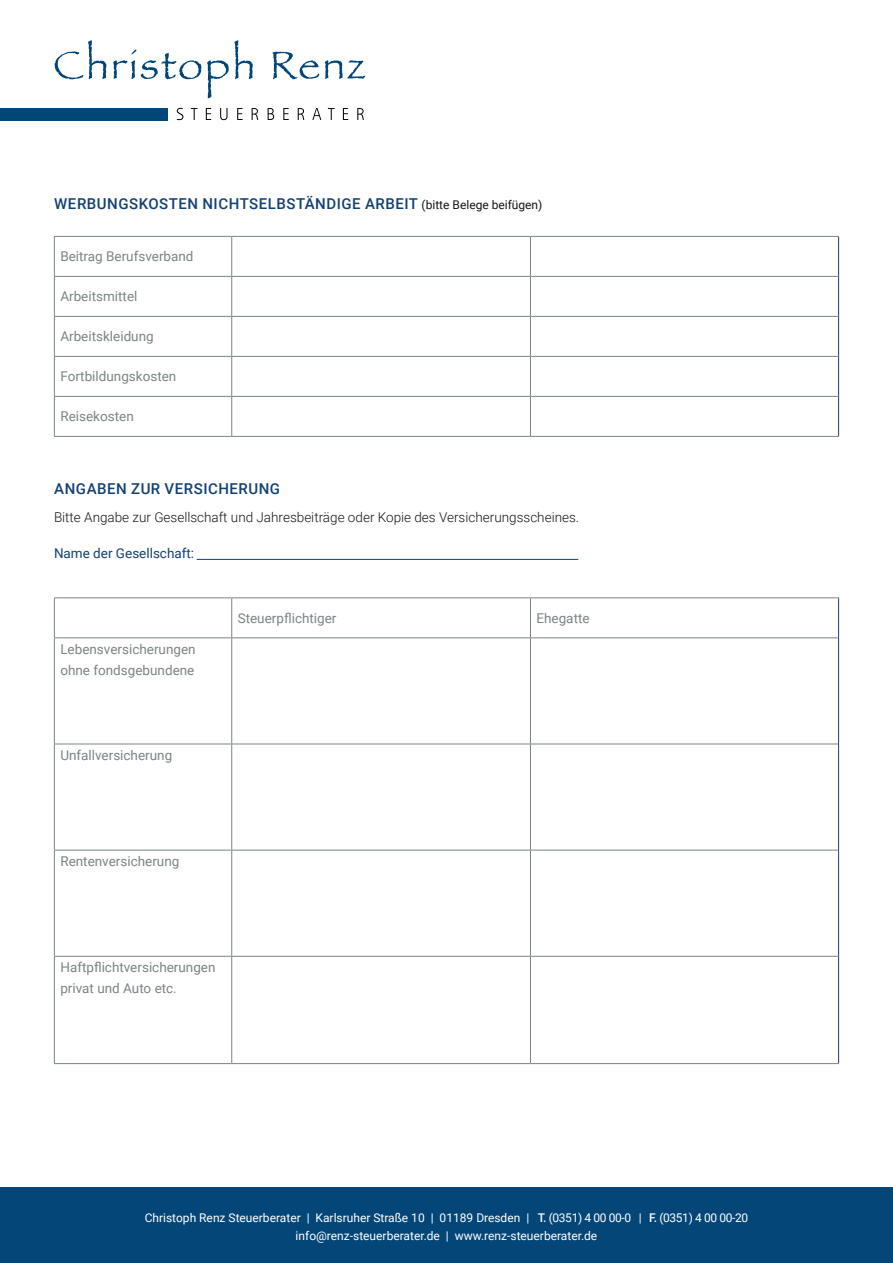
<style>
.page{position:relative;width:893px;height:1263px;background:#fff}
.page>*{position:absolute;margin:0;border:0;box-sizing:border-box;transform-origin:0 0}
.t1{font:500 15px "Roboto";letter-spacing:.035em;color:#134174}
.t2{font:13.5px/21px "Roboto";color:#7b8486}
.t3{font:300 13.5px "Roboto";color:#151515}
.t4{font:13.5px "Roboto";color:#124173}
.t5{font:12px/18px "Roboto";color:#fff;text-align:center}
.s1{font-weight:400;font-size:12px;color:#151515}
.s2{font-weight:500}
</style>
<div class="page">
<div style="left:0;top:108px;width:167px;height:13px;background:#004676"></div>
<svg style="left:252px;top:108px;width:6px;height:12px"></svg>
<svg style="left:177px;top:108px;width:6px;height:12px"></svg>
<svg style="left:191px;top:108px;width:7px;height:12px"></svg>
<svg style="left:206px;top:108px;width:5px;height:12px"></svg>
<svg style="left:220px;top:108px;width:7px;height:12px"></svg>
<svg style="left:237px;top:108px;width:6px;height:12px"></svg>
<svg style="left:268px;top:108px;width:6px;height:12px"></svg>
<svg style="left:298px;top:108px;width:6px;height:12px"></svg>
<svg style="left:312px;top:108px;width:9px;height:12px"></svg>
<svg style="left:357px;top:108px;width:7px;height:12px"></svg>
<svg style="left:283px;top:108px;width:6px;height:12px"></svg>
<svg style="left:328px;top:108px;width:7px;height:12px"></svg>
<svg style="left:343px;top:108px;width:5px;height:12px"></svg>
<svg style="left:55px;top:40px;width:51px;height:39px"></svg>
<svg style="left:113px;top:50px;width:88px;height:29px"></svg>
<svg style="left:272px;top:52px;width:47px;height:27px"></svg>
<svg style="left:207px;top:40px;width:46px;height:58px"></svg>
<svg style="left:325px;top:60px;width:40px;height:19px"></svg>
<div style="left:0;top:1187px;width:893px;height:76px;background:#034677"></div>
<hr style="left:838px;top:237px;width:1px;height:39px;background:#283583">
<hr style="left:838px;top:276px;width:1px;height:40px;background:#283583">
<hr style="left:838px;top:316px;width:1px;height:40px;background:#283583">
<hr style="left:838px;top:356px;width:1px;height:40px;background:#283583">
<hr style="left:838px;top:396px;width:1px;height:40px;background:#283583">
<hr style="left:530px;top:236px;width:309px;height:1px;background:#7b8486">
<hr style="left:530px;top:276px;width:308px;height:1px;background:#7b8486">
<hr style="left:530px;top:316px;width:308px;height:1px;background:#7b8486">
<hr style="left:530px;top:356px;width:308px;height:1px;background:#7b8486">
<hr style="left:530px;top:396px;width:308px;height:1px;background:#7b8486">
<hr style="left:530px;top:436px;width:309px;height:1px;background:#7b8486">
<hr style="left:54px;top:236px;width:178px;height:1px;background:#7b8486">
<hr style="left:232px;top:236px;width:298px;height:1px;background:#7b8486">
<hr style="left:54px;top:276px;width:178px;height:1px;background:#7b8486">
<hr style="left:232px;top:276px;width:298px;height:1px;background:#7b8486">
<hr style="left:54px;top:316px;width:178px;height:1px;background:#7b8486">
<hr style="left:232px;top:316px;width:298px;height:1px;background:#7b8486">
<hr style="left:54px;top:356px;width:178px;height:1px;background:#7b8486">
<hr style="left:232px;top:356px;width:298px;height:1px;background:#7b8486">
<hr style="left:54px;top:396px;width:178px;height:1px;background:#7b8486">
<hr style="left:232px;top:396px;width:298px;height:1px;background:#7b8486">
<hr style="left:54px;top:436px;width:178px;height:1px;background:#7b8486">
<hr style="left:232px;top:436px;width:298px;height:1px;background:#7b8486">
<hr style="left:54px;top:237px;width:1px;height:39px;background:#7b8486">
<hr style="left:231px;top:237px;width:1px;height:39px;background:#7b8486">
<hr style="left:530px;top:237px;width:1px;height:39px;background:#7b8486">
<hr style="left:54px;top:277px;width:1px;height:39px;background:#7b8486">
<hr style="left:231px;top:277px;width:1px;height:39px;background:#7b8486">
<hr style="left:530px;top:277px;width:1px;height:39px;background:#7b8486">
<hr style="left:54px;top:317px;width:1px;height:39px;background:#7b8486">
<hr style="left:231px;top:317px;width:1px;height:39px;background:#7b8486">
<hr style="left:530px;top:317px;width:1px;height:39px;background:#7b8486">
<hr style="left:54px;top:357px;width:1px;height:39px;background:#7b8486">
<hr style="left:231px;top:357px;width:1px;height:39px;background:#7b8486">
<hr style="left:530px;top:357px;width:1px;height:39px;background:#7b8486">
<hr style="left:54px;top:397px;width:1px;height:39px;background:#7b8486">
<hr style="left:231px;top:397px;width:1px;height:39px;background:#7b8486">
<hr style="left:530px;top:397px;width:1px;height:39px;background:#7b8486">
<hr style="left:197px;top:559px;width:381px;height:1px;background:#0f4273">
<hr style="left:838px;top:598px;width:1px;height:40px;background:#283583">
<hr style="left:838px;top:638px;width:1px;height:106px;background:#283583">
<hr style="left:838px;top:744px;width:1px;height:106px;background:#283583">
<hr style="left:838px;top:850px;width:1px;height:106px;background:#283583">
<hr style="left:838px;top:956px;width:1px;height:107px;background:#283583">
<hr style="left:530px;top:597px;width:309px;height:1px;background:#7b8486">
<hr style="left:530px;top:637px;width:308px;height:1px;background:#7b8486">
<hr style="left:530px;top:744px;width:308px;height:1px;background:#7b8486">
<hr style="left:530px;top:850px;width:308px;height:1px;background:#7b8486">
<hr style="left:530px;top:956px;width:308px;height:1px;background:#7b8486">
<hr style="left:530px;top:1063px;width:309px;height:1px;background:#7b8486">
<hr style="left:54px;top:597px;width:178px;height:1px;background:#7b8486">
<hr style="left:232px;top:597px;width:298px;height:1px;background:#7b8486">
<hr style="left:54px;top:637px;width:178px;height:1px;background:#7b8486">
<hr style="left:232px;top:637px;width:298px;height:1px;background:#7b8486">
<hr style="left:54px;top:744px;width:178px;height:1px;background:#7b8486">
<hr style="left:232px;top:744px;width:298px;height:1px;background:#7b8486">
<hr style="left:54px;top:850px;width:178px;height:1px;background:#7b8486">
<hr style="left:232px;top:850px;width:298px;height:1px;background:#7b8486">
<hr style="left:54px;top:956px;width:178px;height:1px;background:#7b8486">
<hr style="left:232px;top:956px;width:298px;height:1px;background:#7b8486">
<hr style="left:54px;top:1063px;width:178px;height:1px;background:#7b8486">
<hr style="left:232px;top:1063px;width:298px;height:1px;background:#7b8486">
<hr style="left:54px;top:598px;width:1px;height:39px;background:#7b8486">
<hr style="left:231px;top:598px;width:1px;height:39px;background:#7b8486">
<hr style="left:530px;top:598px;width:1px;height:39px;background:#7b8486">
<hr style="left:54px;top:638px;width:1px;height:106px;background:#7b8486">
<hr style="left:231px;top:638px;width:1px;height:106px;background:#7b8486">
<hr style="left:530px;top:638px;width:1px;height:106px;background:#7b8486">
<hr style="left:54px;top:744px;width:1px;height:106px;background:#7b8486">
<hr style="left:231px;top:744px;width:1px;height:106px;background:#7b8486">
<hr style="left:530px;top:744px;width:1px;height:106px;background:#7b8486">
<hr style="left:54px;top:850px;width:1px;height:106px;background:#7b8486">
<hr style="left:231px;top:850px;width:1px;height:106px;background:#7b8486">
<hr style="left:530px;top:850px;width:1px;height:106px;background:#7b8486">
<hr style="left:54px;top:957px;width:1px;height:106px;background:#7b8486">
<hr style="left:231px;top:957px;width:1px;height:106px;background:#7b8486">
<hr style="left:530px;top:957px;width:1px;height:106px;background:#7b8486">
<p class="t1" style="left:54px;top:193px;width:490px">WERBUNGSKOSTEN NICHTSELBSTÄNDIGE ARBEIT <span class="s1">(bitte Belege beifügen)</span></p>
<p class="t2" style="left:60px;top:246px;width:135px">Beitrag Berufsverband</p>
<p class="t2" style="left:60px;top:286px;width:79px">Arbeitsmittel</p>
<p class="t2" style="left:60px;top:326px;width:95px">Arbeitskleidung</p>
<p class="t2" style="left:60px;top:366px;width:118px">Fortbildungskosten</p>
<p class="t2" style="left:60px;top:406px;width:75px">Reisekosten</p>
<p class="t1" style="left:54px;top:478px;width:227px">ANGABEN ZUR VERSICHERUNG</p>
<p class="t3" style="left:54px;top:508px;width:527px">Bitte Angabe zur Gesellschaft und Jahresbeiträge oder Kopie des Versicherungsscheines.</p>
<p class="t4" style="left:54px;top:544px;width:142px">Name der Gesellschaft:</p>
<p class="t2" style="left:60px;top:638px;width:137px">Lebensversicherungen ohne fondsgebundene</p>
<p class="t2" style="left:60px;top:744px;width:113px">Unfallversicherung</p>
<p class="t2" style="left:238px;top:607px;width:100px">Steuerpflichtiger</p>
<p class="t2" style="left:536px;top:607px;width:55px">Ehegatte</p>
<p class="t2" style="left:60px;top:850px;width:121px">Rentenversicherung</p>
<p class="t2" style="left:60px;top:956px;width:157px">Haftpflichtversicherungen privat und Auto etc.</p>
<p class="t5" style="left:145px;top:1208px;width:605px">Christoph Renz Steuerberater | Karlsruher Straße 10 | 01189 Dresden | <span class="s2">T.</span> (0351) 4 00 00-0 | <span class="s2">F.</span> (0351) 4 00 00-20 info@renz-steuerberater.de | www.renz-steuerberater.de</p>
</div>
